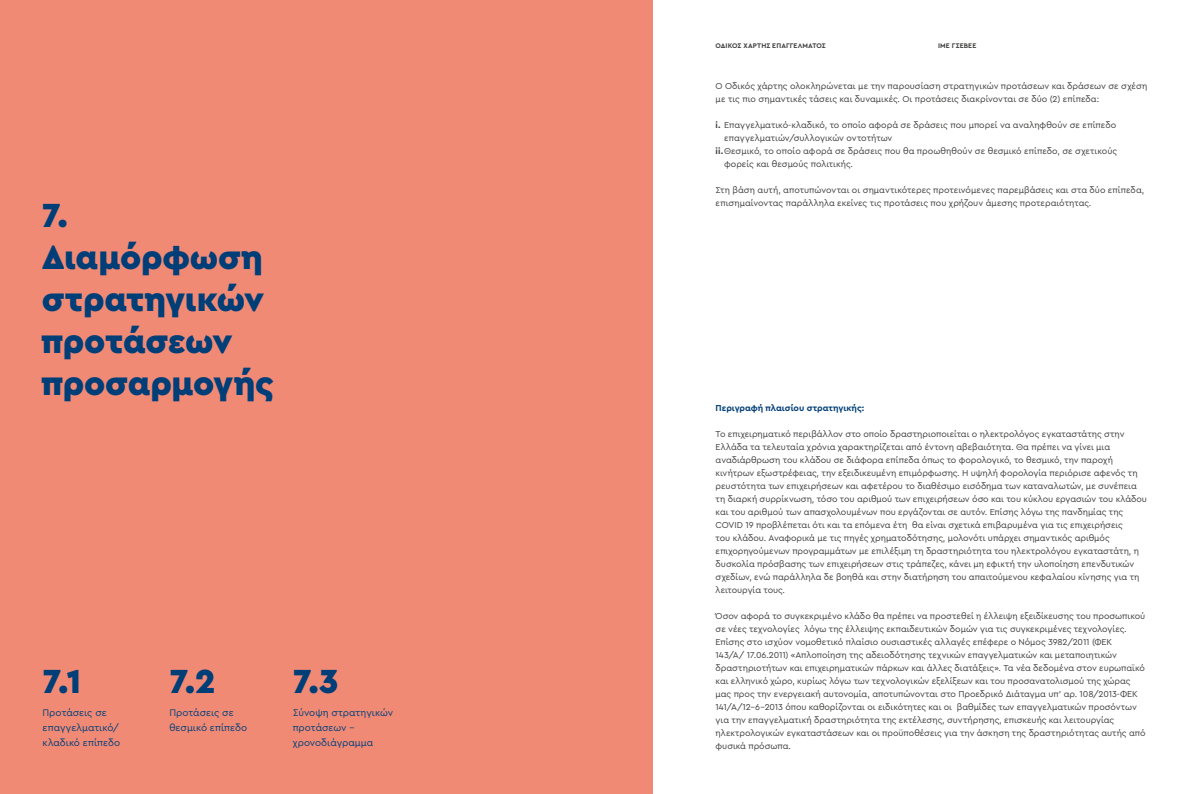
<style>
.page{position:relative;width:1191px;height:794px;background:#fff}
.page>*{position:absolute;margin:0;border:0;box-sizing:border-box;transform-origin:0 0}
.t1{font:900 35px/42px "Cera Pro";letter-spacing:-.005em;color:#003e78}
.t2{font:10px/15px "Cera Pro";color:#003e78}
.t3{font:9px/13px "Cera Pro";letter-spacing:-.005em;color:#3c3c3b}
.t4{font:700 9px "Cera Pro";color:#003e78}
.t5{font:700 7px "Cera Pro";letter-spacing:.015em;color:#3c3c3b}
.s1{font-weight:700}
</style>
<div class="page">
<div style="left:0;top:0;width:652px;height:794px;background:#f18a75"></div>
<h1 class="t1" style="left:42px;top:193px;width:233px">7.<br>Διαμόρφωση στρατηγικών προτάσεων προσαρμογής</h1>
<h1 class="t1" style="left:43px;top:659px;width:40px">7.1</h1>
<h1 class="t1" style="left:169px;top:659px;width:48px">7.2</h1>
<p class="t2" style="left:43px;top:705px;width:79px">Προτάσεις σε επαγγελματικό/ κλαδικό επίπεδο</p>
<p class="t2" style="left:169px;top:705px;width:79px">Προτάσεις σε θεσμικό επίπεδο</p>
<h1 class="t1" style="left:293px;top:659px;width:47px">7.3</h1>
<p class="t2" style="left:293px;top:705px;width:102px">Σύνοψη στρατηγικών προτάσεων - χρονοδιάγραμμα</p>
<p class="t5" style="left:715px;top:41px;width:112px">ΟΔΙΚΟΣ ΧΑΡΤΗΣ ΕΠΑΓΓΕΛΜΑΤΟΣ</p>
<p class="t5" style="left:938px;top:41px;width:40px">ΙΜΕ ΓΣΕΒΕΕ</p>
<p class="t3" style="left:715px;top:79px;width:433px">Ο Οδικός χάρτης ολοκληρώνεται με την παρουσίαση στρατηγικών προτάσεων και δράσεων σε σχέση με τις πιο σημαντικές τάσεις και δυναμικές. Οι προτάσεις διακρίνονται σε δύο (2) επίπεδα:</p>
<p class="t3" style="left:715px;top:118px;width:402px"><span class="s1">i.</span> Επαγγελματικό-κλαδικό, το οποίο αφορά σε δράσεις που μπορεί να αναληφθούν σε επίπεδο</p>
<p class="t3" style="left:724px;top:131px;width:170px">επαγγελματιών/συλλογικών οντοτήτων</p>
<p class="t3" style="left:715px;top:144px;width:403px"><span class="s1">ii.</span>Θεσμικό, το οποίο αφορά σε δράσεις που θα προωθηθούν σε θεσμικό επίπεδο, σε σχετικούς</p>
<p class="t3" style="left:724px;top:157px;width:130px">φορείς και θεσμούς πολιτικής.</p>
<p class="t3" style="left:715px;top:183px;width:430px">Στη βάση αυτή, αποτυπώνονται οι σημαντικότερες προτεινόμενες παρεμβάσεις και στα δύο επίπεδα, επισημαίνοντας παράλληλα εκείνες τις προτάσεις που χρήζουν άμεσης προτεραιότητας.</p>
<p class="t4" style="left:715px;top:402px;width:150px">Περιγραφή πλαισίου στρατηγικής:</p>
<p class="t3" style="left:715px;top:427px;width:433px">Το επιχειρηματικό περιβάλλον στο οποίο δραστηριοποιείται ο ηλεκτρολόγος εγκαταστάτης στην Ελλάδα τα τελευταία χρόνια χαρακτηρίζεται από έντονη αβεβαιότητα. Θα πρέπει να γίνει μια αναδιάρθρωση του κλάδου σε διάφορα επίπεδα όπως το φορολογικό, το θεσμικό, την παροχή κινήτρων εξωστρέφειας, την εξειδικευμένη επιμόρφωσης. Η υψηλή φορολογία περιόρισε αφενός τη ρευστότητα των επιχειρήσεων και αφετέρου το διαθέσιμο εισόδημα των καταναλωτών, με συνέπεια τη διαρκή συρρίκνωση, τόσο του αριθμού των επιχειρήσεων όσο και του κύκλου εργασιών του κλάδου και του αριθμού των απασχολουμένων που εργάζονται σε αυτόν. Επίσης λόγω της πανδημίας της COVID 19 προβλέπεται ότι και τα επόμενα έτη θα είναι σχετικά επιβαρυμένα για τις επιχειρήσεις<br>του κλάδου. Αναφορικά με τις πηγές χρηματοδότησης, μολονότι υπάρχει σημαντικός αριθμός επιχορηγούμενων προγραμμάτων με επιλέξιμη τη δραστηριότητα του ηλεκτρολόγου εγκαταστάτη, η δυσκολία πρόσβασης των επιχειρήσεων στις τράπεζες, κάνει μη εφικτή την υλοποίηση επενδυτικών σχεδίων, ενώ παράλληλα δε βοηθά και στην διατήρηση του απαιτούμενου κεφαλαίου κίνησης για τη λειτουργία τους.</p>
<p class="t3" style="left:715px;top:609px;width:431px">Όσον αφορά το συγκεκριμένο κλάδο θα πρέπει να προστεθεί η έλλειψη εξειδίκευσης του προσωπικού σε νέες τεχνολογίες λόγω της έλλειψης εκπαιδευτικών δομών για τις συγκεκριμένες τεχνολογίες.<br>Επίσης στο ισχύον νομοθετικό πλαίσιο ουσιαστικές αλλαγές επέφερε ο Νόμος 3982/2011 (ΦΕΚ<br>143/Α/ 17.06.2011) «Απλοποίηση της αδειοδότησης τεχνικών επαγγελματικών και μεταποιητικών δραστηριοτήτων και επιχειρηματικών πάρκων και άλλες διατάξεις». Τα νέα δεδομένα στον ευρωπαϊκό και ελληνικό χώρο, κυρίως λόγω των τεχνολογικών εξελίξεων και του προσανατολισμού της χώρας μας προς την ενεργειακή αυτονομία, αποτυπώνονται στο Προεδρικό Διάταγμα υπ' αρ. 108/2013-ΦΕΚ 141/Α/12-6-2013 όπου καθορίζονται οι ειδικότητες και οι βαθμίδες των επαγγελματικών προσόντων για την επαγγελματική δραστηριότητα της εκτέλεσης, συντήρησης, επισκευής και λειτουργίας ηλεκτρολογικών εγκαταστάσεων και οι προϋποθέσεις για την άσκηση της δραστηριότητας αυτής από φυσικά πρόσωπα.</p>
</div>
